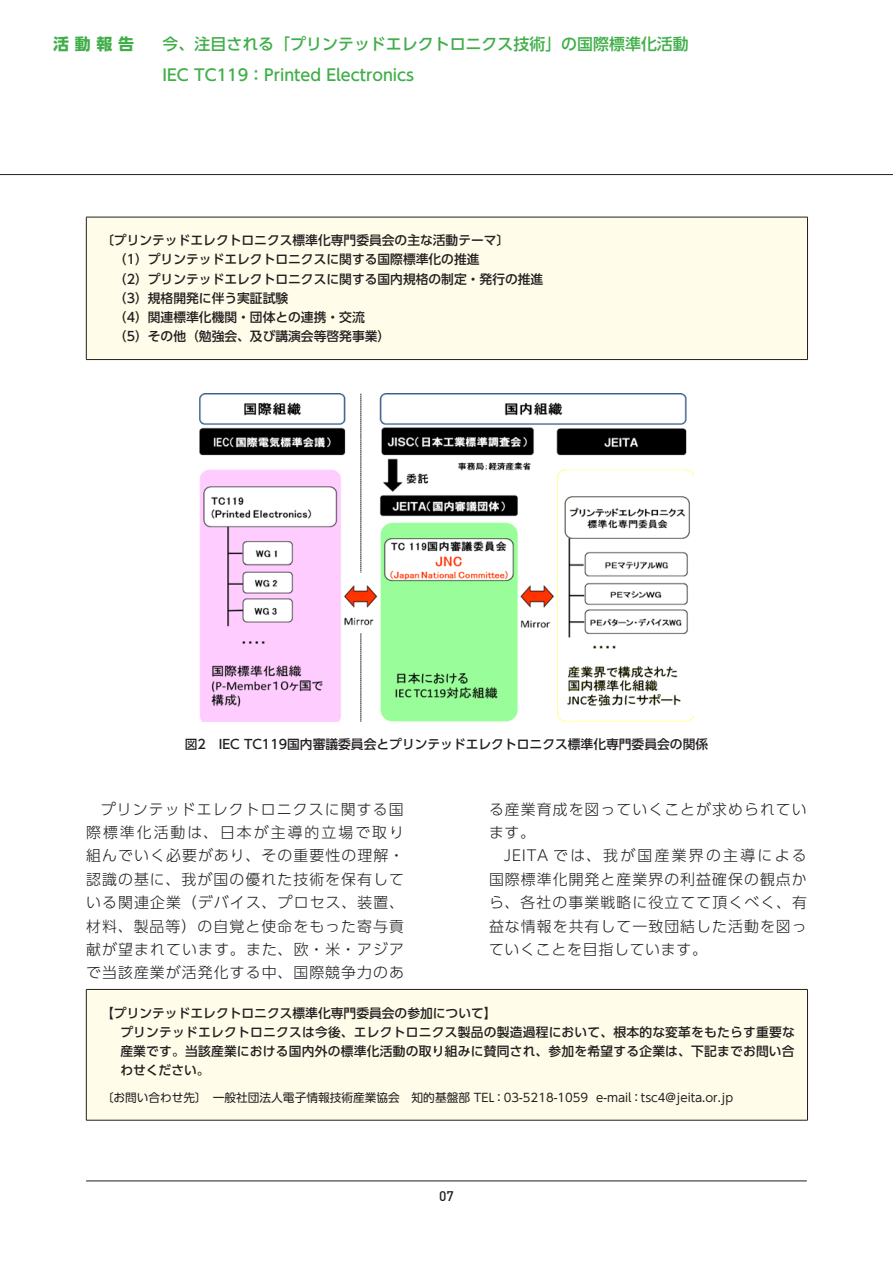
<style>
.page{position:relative;width:893px;height:1263px;background:#fff}
.page>*{position:absolute;margin:0;border:0;box-sizing:border-box;transform-origin:0 0}
.柱{font:500 15.9px "UD Shin Go Pro";color:#40ae49}
.柱-2{font:700 15.9px "UD Shin Go Pro";color:#40ae49}
.ヨコ組み_UD新ゴ_本文{font:300 14.85px/23.4px "UD Shin Go Pro";letter-spacing:.07em;color:#231f20;text-align:justify}
.t1{font:500 13.8px "DIN";color:#231f20}
.表内新ゴL_12Q{font:500 12.75px/19.2px "UD Shin Go Pro";color:#231f20;text-align:justify}
.キャプション{font:500 12.75px "UD Shin Go Pro";color:#231f20}
.表内新ゴL_12Q-2{font:11.7px "UD Shin Go Pro";color:#231f20}
</style>
<div class="page">
<hr style="left:0;top:174px;width:893px;height:1px;background:#231f20">
<div style="left:86px;top:217px;width:721px;height:143px;background:#fffde9"></div>
<hr style="left:86px;top:217px;width:722px;height:1px;background:#231f20">
<hr style="left:86px;top:217px;width:1px;height:142px;background:#231f20">
<hr style="left:807px;top:217px;width:1px;height:142px;background:#231f20">
<hr style="left:86px;top:359px;width:722px;height:1px;background:#231f20">
<div style="left:86px;top:989px;width:721px;height:131px;background:#fffde9"></div>
<hr style="left:86px;top:989px;width:722px;height:1px;background:#231f20">
<hr style="left:86px;top:990px;width:1px;height:130px;background:#231f20">
<hr style="left:807px;top:990px;width:1px;height:130px;background:#231f20">
<hr style="left:86px;top:1120px;width:722px;height:1px;background:#231f20">
<img style="left:199px;top:394px;width:495px;height:327px">
<hr style="left:86px;top:1181px;width:721px;height:1px;background:#231f20">
<p class="柱-2" style="left:53px;top:31px;width:82px">活動報告</p>
<p class="柱" style="left:163px;top:31px;width:528px">今、注目される「プリンテッドエレクトロニクス技術」の国際標準化活動</p>
<p class="柱" style="left:163px;top:62px;width:253px">IEC TC119：Printed Electronics</p>
<p class="表内新ゴL_12Q" style="left:101px;top:230px;width:410px">〔プリンテッドエレクトロニクス標準化専門委員会の主な活動テーマ〕</p>
<p class="表内新ゴL_12Q" style="left:108px;top:250px;width:373px">　（1）プリンテッドエレクトロニクスに関する国際標準化の推進</p>
<p class="表内新ゴL_12Q" style="left:108px;top:269px;width:437px">　（2）プリンテッドエレクトロニクスに関する国内規格の制定・発行の推進</p>
<p class="表内新ゴL_12Q" style="left:108px;top:288px;width:182px">　（3）規格開発に伴う実証試験</p>
<p class="表内新ゴL_12Q" style="left:108px;top:307px;width:259px">　（4）関連標準化機関・団体との連携・交流</p>
<p class="表内新ゴL_12Q" style="left:108px;top:326px;width:284px">　（5）その他（勉強会、及び講演会等啓発事業）</p>
<p class="キャプション" style="left:185px;top:734px;width:525px">図2　IEC TC119国内審議委員会とプリンテッドエレクトロニクス標準化専門委員会の関係</p>
<p class="ヨコ組み_UD新ゴ_本文" style="left:86px;top:797px;width:319px;text-indent:15px">プリンテッドエレクトロニクスに関する国際標準化活動は、日本が主導的立場で取り組んでいく必要があり、その重要性の理解・認識の基に、我が国の優れた技術を保有している関連企業（デバイス、プロセス、装置、材料、製品等）の自覚と使命をもった寄与貢献が望まれています。また、欧・米・アジアで当該産業が活発化する中、国際競争力のあ</p>
<p class="ヨコ組み_UD新ゴ_本文" style="left:489px;top:797px;width:319px">る産業育成を図っていくことが求められています。</p>
<p class="ヨコ組み_UD新ゴ_本文" style="left:489px;top:843px;width:319px;text-indent:15px">JEITA では、我が国産業界の主導による国際標準化開発と産業界の利益確保の観点から、各社の事業戦略に役立てて頂くべく、有益な情報を共有して一致団結した活動を図っていくことを目指しています。</p>
<p class="表内新ゴL_12Q" style="left:101px;top:1003px;width:397px">【プリンテッドエレクトロニクス標準化専門委員会の参加について】</p>
<p class="表内新ゴL_12Q" style="left:120px;top:1022px;width:676px">プリンテッドエレクトロニクスは今後、エレクトロニクス製品の製造過程において、根本的な変革をもたらす重要な産業です。当該産業における国内外の標準化活動の取り組みに賛同され、参加を希望する企業は、下記までお問い合わせください。</p>
<p class="表内新ゴL_12Q-2" style="left:102px;top:1088px;width:633px">〔お問い合わせ先〕　一般社団法人電子情報技術産業協会　知的基盤部 TEL：03-5218-1059 e-mail：tsc4@jeita.or.jp</p>
<p class="t1" style="left:439px;top:1188px;width:16px">07</p>
</div>
